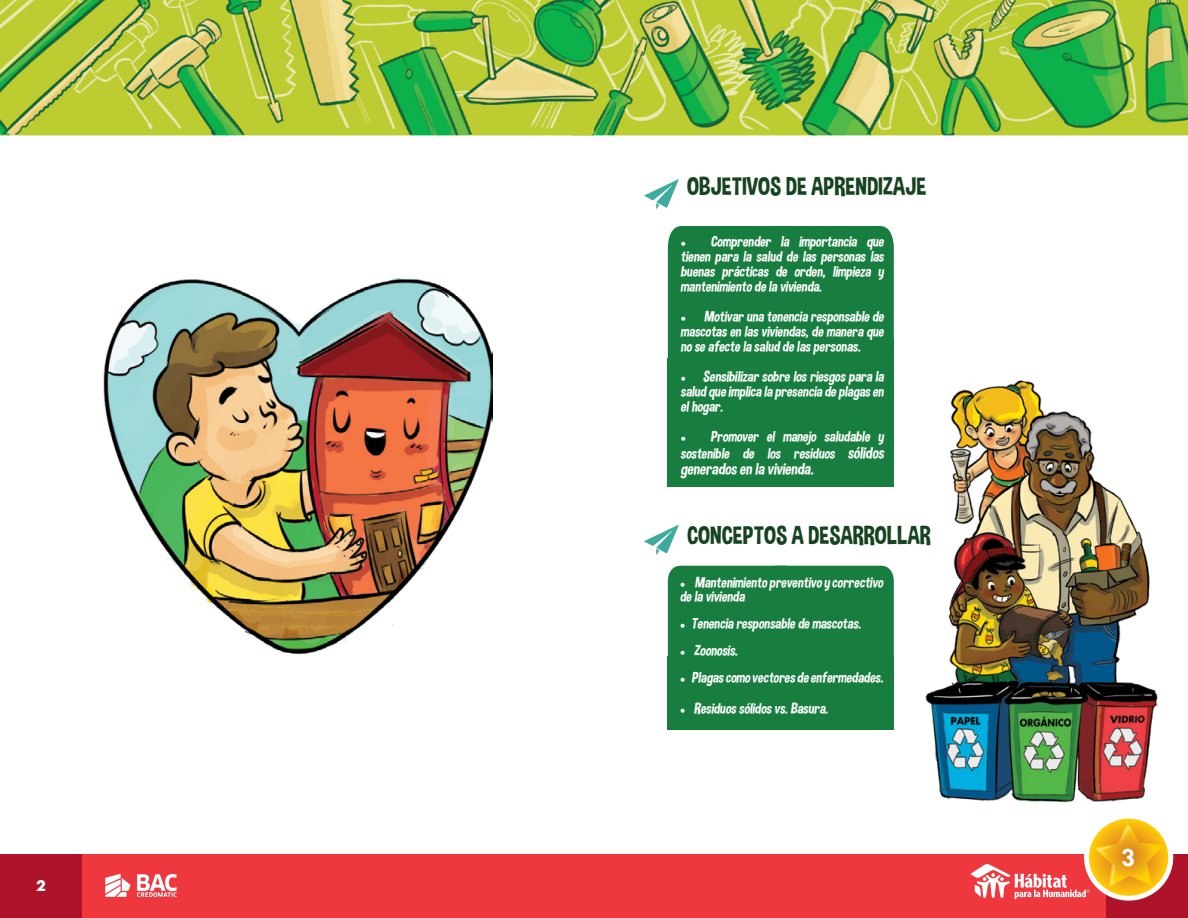
<style>
.page{position:relative;width:1188px;height:918px;background:#fff}
.page>*{position:absolute;margin:0;border:0;box-sizing:border-box;transform-origin:0 0}
.t1{font:700 27px "Tw Cen";color:#fff}
.t2{font:25.5px "Dimbo";color:#164320}
.t3{font:italic 16.5px "Dimbo";color:#fff}
.t4{font:italic 15px/15px "Dimbo";color:#fff;text-align:justify}
.t5{font:700 15px "Graphik";color:#fff}
.s1{font-family:"Minion Pro";font-style:normal}
.s2{font-size:16.5px}
</style>
<div class="page">
<img style="left:594px;top:0;width:594px;height:136px">
<img style="left:925px;top:380px;width:233px;height:423px">
<div style="left:667px;top:226px;width:227px;height:153px;background:#187e3f"></div>
<div style="left:668px;top:339px;width:126px;height:67px;background:#187e3f"></div>
<div style="left:668px;top:358px;width:226px;height:128px;background:#187e3f"></div>
<div style="left:667px;top:566px;width:227px;height:107px;background:#187e3f"></div>
<div style="left:668px;top:656px;width:226px;height:74px;background:#187e3f"></div>
<svg style="left:644px;top:179px;width:35px;height:30px"></svg>
<svg style="left:644px;top:524px;width:35px;height:31px"></svg>
<div style="left:0;top:854px;width:1188px;height:64px;background:#ef373e"></div>
<svg style="left:137px;top:874px;width:40px;height:23px"></svg>
<svg style="left:105px;top:874px;width:26px;height:23px"></svg>
<div style="left:1106px;top:854px;width:82px;height:64px;background:#ae132a"></div>
<div style="left:0;top:854px;width:82px;height:64px;background:#ae132a"></div>
<div style="left:1084px;top:814px;width:89px;height:87px;background:#fff;border-radius:50%"></div>
<svg style="left:970px;top:819px;width:198px;height:80px"></svg>
<img style="left:0;top:0;width:594px;height:136px">
<img style="left:103px;top:278px;width:390px;height:376px">
<p class="t5" style="left:36px;top:874px;width:11px">2</p>
<h2 class="t2" style="left:687px;top:171px;width:241px">OBJETIVOS DE APRENDIZAJE</h2>
<p class="t4" style="left:680px;top:234px;width:205px"><span class="s1">•</span> Comprender la importancia que tienen para la salud de las personas las buenas prácticas de orden, limpieza y mantenimiento de la vivienda.</p>
<p class="t4" style="left:680px;top:309px;width:205px"><span class="s1">•</span> Motivar una tenencia responsable de mascotas en las viviendas, de manera que no se afecte la salud de las personas.</p>
<p class="t4" style="left:680px;top:369px;width:205px"><span class="s1">•</span> Sensibilizar sobre los riesgos para la salud que implica la presencia de plagas en el hogar.</p>
<p class="t4" style="left:680px;top:428px;width:205px;line-height:16.5px"><span class="s1">•</span> Promover el manejo saludable y sostenible de los residuos <span class="s2">sólidos</span></p>
<p class="t3" style="left:680px;top:459px;width:134px">generados en la vivienda.</p>
<h2 class="t2" style="left:687px;top:520px;width:245px">CONCEPTOS A DESARROLLAR</h2>
<p class="t4" style="left:680px;top:576px;width:205px;line-height:13.5px"><span class="s1">•</span> Mantenimiento preventivo y correctivo de la vivienda</p>
<p class="t4" style="left:680px;top:615px;width:183px"><span class="s1">•</span> Tenencia responsable de mascotas.</p>
<p class="t4" style="left:680px;top:642px;width:59px"><span class="s1">•</span> Zoonosis.</p>
<p class="t4" style="left:680px;top:669px;width:205px"><span class="s1">•</span> Plagas como vectores de enfermedades.</p>
<p class="t4" style="left:680px;top:701px;width:150px"><span class="s1">•</span> Residuos sólidos vs. Basura.</p>
<h1 class="t1" style="left:1121px;top:841px;width:16px">3</h1>
</div>
